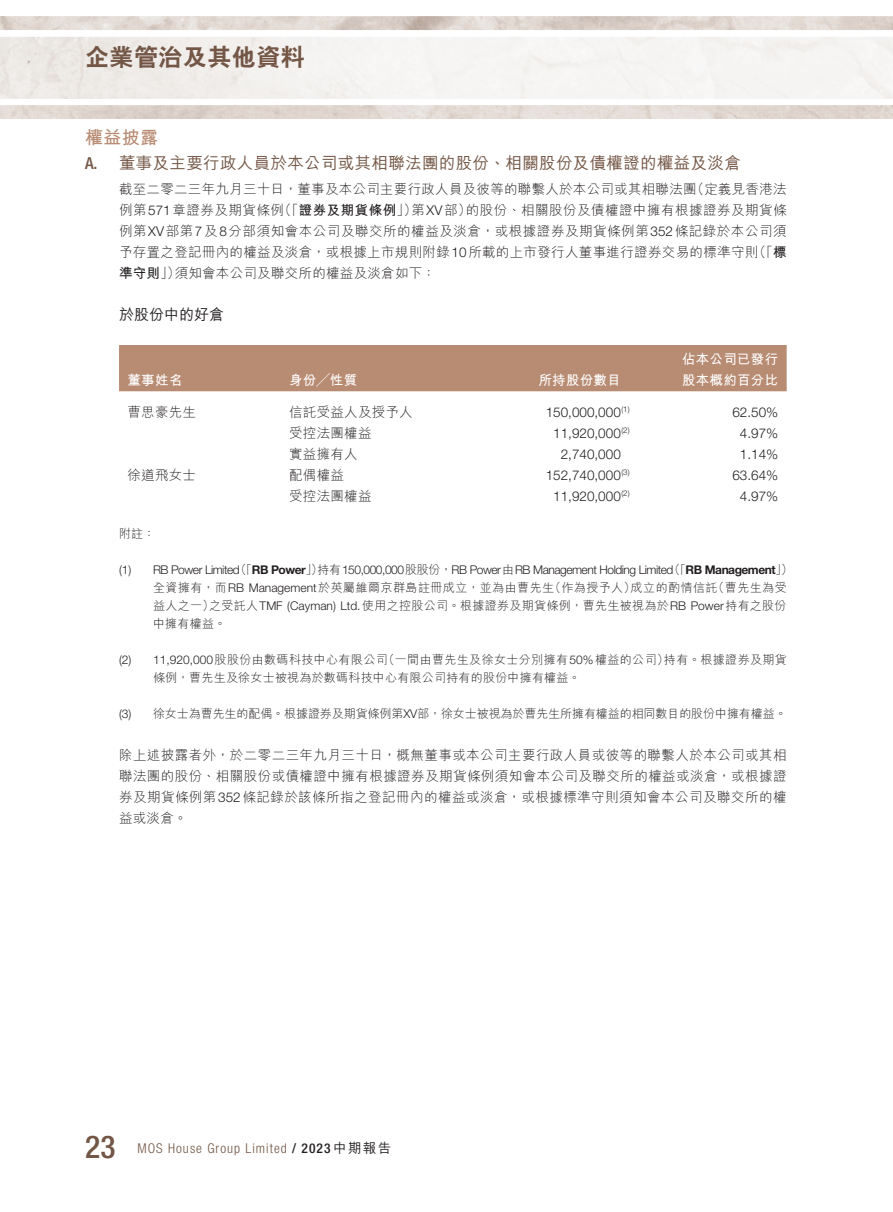
<style>
.page{position:relative;width:893px;height:1212px;background:#fff}
.page>*{position:absolute;margin:0;border:0;box-sizing:border-box;transform-origin:0 0}
.t1{font:500 condensed 31.5px "Helvetica Neue LT Std";color:#735645}
.t2{font:800 24px "C Hei 2 HK";letter-spacing:.02em;color:#735645}
._01_H1{font:700 18px "M Hei HK";color:#b88b73}
._02_H2{font:500 16.5px "M Hei HK";letter-spacing:.02em;color:#735645}
._02_H2-2{font:500 condensed 16.5px "Helvetica Neue LT Std";color:#735645}
._03_H3{font:500 15px "M Hei HK";color:#231f20}
._00_txt{font:300 13.5px/21px "M Hei HK";letter-spacing:.025em;color:#231f20}
._50_Table_txt{font:300 13.5px "Helvetica Neue LT Std";color:#231f20}
._50_Table_txt-2{font:300 13.5px "M Hei HK";letter-spacing:.02em;color:#231f20}
.t3{font:300 condensed 13.5px "Helvetica Neue LT Std";letter-spacing:.075em;color:#735645}
._50_Table_txt-3{font:700 13.5px "M Hei HK";letter-spacing:.02em;color:#fff}
._00_txt-2{font:700 13.5px "M Hei HK";letter-spacing:.035em;color:#231f20}
._06_Notes{font:300 12px/18px "M Hei HK";letter-spacing:.025em;color:#231f20}
._06_Notes-2{font:300 12px "Helvetica Neue LT Std";letter-spacing:-.04em;color:#231f20}
._06_Notes-3{font:300 12px "M Hei HK";letter-spacing:-.005em;color:#231f20}
._06_Notes-4{font:700 12px "Helvetica Neue LT Std";letter-spacing:-.04em;color:#231f20}
._50_Table_txt-4{font:300 7.8px "Helvetica Neue LT Std";color:#231f20}
.s1{font-weight:300}
.s2{font-family:"Helvetica Neue LT Std"}
.s3{font-weight:700}
.s4{font-family:"M Hei HK";font-weight:300}
.s5{font-family:"M Hei HK"}
.s6{font-weight:500;color:#231f20}
.s7{font-family:"M Hei HK";font-weight:500;font-stretch:normal;color:#231f20}
</style>
<div class="page">
<img style="left:0;top:16px;width:893px;height:376px">
<div style="left:119px;top:345px;width:668px;height:46px;background:#b88b73"></div>
<p class="t2" style="left:85px;top:44px;width:221px">企業管治及其他資料</p>
<p class="_01_H1" style="left:85px;top:124px;width:75px">權益披露</p>
<p class="_02_H2" style="left:119px;top:151px;width:623px">董事及主要行政人員於本公司或其相聯法團的股份、相關股份及債權證的權益及淡倉</p>
<p class="_02_H2-2" style="left:85px;top:153px;width:14px">.A</p>
<p class="_00_txt" style="left:691px;top:178px;width:97px">（定義見香港法</p>
<p class="_00_txt" style="left:466px;top:178px;width:322px;text-indent:-347px">截至二零二三年九月三十日，董事及本公司主要行政人員及彼等的聯繫人於本公司或其相聯法團<br>的股份、相關股份及債權證中擁有根據證券及期貨條</p>
<p class="_00_txt-2" style="left:278px;top:200px;width:140px"><span class="s1">（「</span>證券及期貨條例<span class="s1">」）</span></p>
<p class="_00_txt" style="left:411px;top:199px;width:61px">第<span class="s2">XV</span>部）</p>
<p class="_00_txt" style="left:119px;top:199px;width:166px">例第<span class="s2">571</span>章證券及期貨條例</p>
<p class="_00_txt" style="left:119px;top:220px;width:669px">例第<span class="s2">XV</span>部第<span class="s2">7</span>及<span class="s2">8</span>分部須知會本公司及聯交所的權益及淡倉，或根據證券及期貨條例第<span class="s2">352</span>條記錄於本公司須</p>
<p class="_00_txt" style="left:753px;top:241px;width:36px">（「<span class="s3">標</span></p>
<p class="_00_txt" style="left:175px;top:241px;width:585px;text-indent:-56px">予存置之登記冊內的權益及淡倉，或根據上市規則附錄<span class="s2">10</span>所載的上市發行人董事進行證券交易的標準守則須知會本公司及聯交所的權益及淡倉如下：</p>
<p class="_00_txt-2" style="left:119px;top:263px;width:63px">準守則<span class="s1">」）</span></p>
<p class="_03_H3" style="left:119px;top:304px;width:106px">於股份中的好倉</p>
<p class="_50_Table_txt-3" style="left:128px;top:370px;width:56px">董事姓名</p>
<p class="_50_Table_txt-2" style="left:128px;top:405px;width:70px">曹思豪先生</p>
<p class="_50_Table_txt-3" style="left:289px;top:370px;width:70px">身份╱性質</p>
<p class="_50_Table_txt-2" style="left:289px;top:405px;width:125px">信託受益人及授予人</p>
<p class="_50_Table_txt-3" style="left:538px;top:370px;width:84px">所持股份數目</p>
<p class="_50_Table_txt-4" style="left:621px;top:405px;width:10px">(1)</p>
<p class="_50_Table_txt" style="left:546px;top:404px;width:77px">150,000,000</p>
<p class="_50_Table_txt-3" style="left:682px;top:349px;width:98px">佔本公司已發行</p>
<p class="_50_Table_txt-3" style="left:682px;top:370px;width:98px">股本概約百分比</p>
<p class="_50_Table_txt" style="left:732px;top:404px;width:47px">62.50%</p>
<p class="_50_Table_txt-2" style="left:289px;top:426px;width:84px">受控法團權益</p>
<p class="_50_Table_txt-4" style="left:621px;top:426px;width:10px">(2)</p>
<p class="_50_Table_txt" style="left:553px;top:425px;width:69px">11,920,000</p>
<p class="_50_Table_txt" style="left:740px;top:425px;width:40px">4.97%</p>
<p class="_50_Table_txt-2" style="left:289px;top:447px;width:70px">實益擁有人</p>
<p class="_50_Table_txt" style="left:561px;top:446px;width:62px">2,740,000</p>
<p class="_50_Table_txt" style="left:740px;top:446px;width:40px">1.14%</p>
<p class="_50_Table_txt-2" style="left:128px;top:468px;width:70px">徐道飛女士</p>
<p class="_50_Table_txt-2" style="left:289px;top:468px;width:56px">配偶權益</p>
<p class="_50_Table_txt-4" style="left:621px;top:468px;width:10px">(3)</p>
<p class="_50_Table_txt" style="left:546px;top:467px;width:77px">152,740,000</p>
<p class="_50_Table_txt" style="left:732px;top:467px;width:47px">63.64%</p>
<p class="_50_Table_txt-2" style="left:289px;top:489px;width:84px">受控法團權益</p>
<p class="_50_Table_txt-4" style="left:621px;top:489px;width:10px">(2)</p>
<p class="_50_Table_txt" style="left:553px;top:488px;width:69px">11,920,000</p>
<p class="_50_Table_txt" style="left:740px;top:488px;width:40px">4.97%</p>
<p class="_06_Notes" style="left:119px;top:525px;width:38px">附註：</p>
<p class="_06_Notes-2" style="left:119px;top:563px;width:14px">)1(</p>
<p class="_06_Notes-2" style="left:119px;top:653px;width:14px">)2(</p>
<p class="_06_Notes-4" style="left:235px;top:562px;width:90px"><span class="s4">（「</span>RB Power<span class="s4">」）</span></p>
<p class="_06_Notes-4" style="left:668px;top:562px;width:126px"><span class="s4">（「</span>RB Management <span class="s4">(「</span></p>
<p class="_06_Notes-2" style="left:317px;top:563px;width:358px"><span class="s5">持有</span>150,000,000<span class="s5">股股份，</span>RB Power<span class="s5">由</span>RB Management Holding Limited</p>
<p class="_06_Notes-2" style="left:153px;top:563px;width:88px">RB Power Limited</p>
<p class="_06_Notes" style="left:209px;top:579px;width:579px;text-indent:-56px">全資擁有，而<span class="s2">RB Management</span>於英屬維爾京群島註冊成立，並為由曹先生<br>之受託人<span class="s2">TMF (Cayman) Ltd.</span>使用之控股公司。根據證券及期貨條例，曹先生被視為於<span class="s2">RB Power</span>持有之股份</p>
<p class="_06_Notes" style="left:549px;top:579px;width:88px">（作為授予人）</p>
<p class="_06_Notes" style="left:713px;top:579px;width:76px">（曹先生為受</p>
<p class="_06_Notes" style="left:631px;top:579px;width:88px">成立的酌情信託</p>
<p class="_06_Notes" style="left:153px;top:597px;width:74px">益人之一）中擁有權益。</p>
<p class="_06_Notes" style="left:383px;top:651px;width:288px">（一間由曹先生及徐女士分別擁有<span class="s2">50%</span>權益的公司）</p>
<p class="_06_Notes" style="left:664px;top:651px;width:124px">持有。根據證券及期貨</p>
<p class="_06_Notes" style="left:153px;top:651px;width:236px"><span class="s2">11,920,000</span>股股份由數碼科技中心有限公司</p>
<p class="_06_Notes" style="left:153px;top:669px;width:429px">條例，曹先生及徐女士被視為於數碼科技中心有限公司持有的股份中擁有權益。</p>
<p class="_06_Notes-3" style="left:153px;top:708px;width:635px">徐女士為曹先生的配偶。根據證券及期貨條例第<span class="s2">XV</span>部，徐女士被視為於曹先生所擁有權益的相同數目的股份中擁有權益。</p>
<p class="_06_Notes-2" style="left:119px;top:707px;width:14px">)3(</p>
<p class="_00_txt" style="left:119px;top:745px;width:669px;text-align:justify">除上述披露者外，於二零二三年九月三十日，概無董事或本公司主要行政人員或彼等的聯繫人於本公司或其相聯法團的股份、相關股份或債權證中擁有根據證券及期貨條例須知會本公司及聯交所的權益或淡倉，或根據證券及期貨條例第<span class="s2">352</span>條記錄於該條所指之登記冊內的權益或淡倉，或根據標準守則須知會本公司及聯交所的權益或淡倉。</p>
<p class="t1" style="left:85px;top:1128px;width:32px">23</p>
<p class="t3" style="left:137px;top:1140px;width:255px">MOS House Group Limited <span class="s6">/ 2023</span><span class="s7">中期報告</span></p>
</div>
